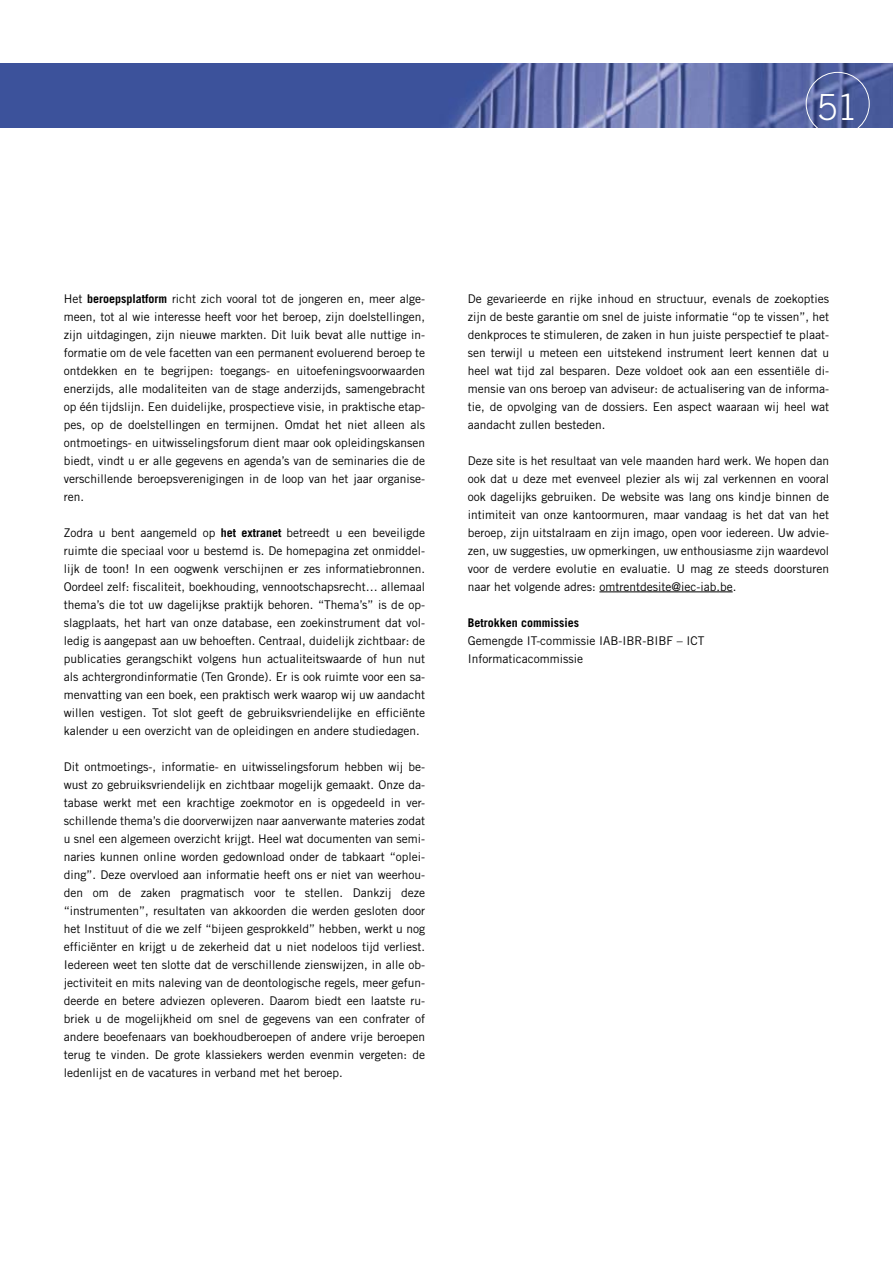
<style>
.page{position:relative;width:893px;height:1263px;background:#fff}
.page>*{position:absolute;margin:0;border:0;box-sizing:border-box;transform-origin:0 0}
.t1{font:300 36px "Trade Gothic";color:#fff}
.t2{font:12px/18px "Trade Gothic";color:#000;text-align:justify}
.t3{font:700 12px "Trade Gothic";color:#000}
.s1{font-weight:700}
</style>
<div class="page">
<img style="left:0;top:64px;width:893px;height:64px">
<div style="left:806px;top:72px;width:64px;height:64px;border:1px solid #fff;border-radius:50%"></div>
<hr style="left:599px;top:591px;width:134px;height:1px;background:#000">
<h1 class="t1" style="left:817px;top:86px;width:42px">51</h1>
<p class="t2" style="left:64px;top:289px;width:363px">Het <span class="s1">beroepsplatform</span> richt zich vooral tot de jongeren en, meer alge&shy;meen, tot al wie interesse heeft voor het beroep, zijn doelstellingen, zijn uitdagingen, zijn nieuwe markten. Dit luik bevat alle nuttige in&shy;formatie om de vele facetten van een permanent evoluerend beroep te ontdekken en te begrijpen: toegangs- en uitoefeningsvoorwaarden enerzijds, alle modaliteiten van de stage anderzijds, samengebracht op één tijdslijn. Een duidelijke, prospectieve visie, in praktische etap&shy;pes, op de doelstellingen en termijnen. Omdat het niet alleen als ontmoetings- en uitwisselingsforum dient maar ook opleidingskansen biedt, vindt u er alle gegevens en agenda’s van de seminaries die de verschillende beroepsverenigingen in de loop van het jaar organise&shy;ren.</p>
<p class="t2" style="left:64px;top:523px;width:363px">Zodra u bent aangemeld op <span class="s1">het extranet</span> betreedt u een beveiligde ruimte die speciaal voor u bestemd is. De homepagina zet onmiddel&shy;lijk de toon! In een oogwenk verschijnen er zes informatiebronnen.<br>Oordeel zelf: fiscaliteit, boekhouding, vennootschapsrecht… allemaal thema’s die tot uw dagelijkse praktijk behoren. “Thema’s” is de op&shy;slagplaats, het hart van onze database, een zoekinstrument dat vol&shy;ledig is aangepast aan uw behoeften. Centraal, duidelijk zichtbaar: de publicaties gerangschikt volgens hun actualiteitswaarde of hun nut als achtergrondinformatie (Ten Gronde). Er is ook ruimte voor een sa&shy;menvatting van een boek, een praktisch werk waarop wij uw aandacht willen vestigen. Tot slot geeft de gebruiksvriendelijke en efficiënte kalender u een overzicht van de opleidingen en andere studiedagen.</p>
<p class="t2" style="left:64px;top:757px;width:363px">Dit ontmoetings-, informatie- en uitwisselingsforum hebben wij be&shy;wust zo gebruiksvriendelijk en zichtbaar mogelijk gemaakt. Onze da&shy;tabase werkt met een krachtige zoekmotor en is opgedeeld in ver&shy;schillende thema’s die doorverwijzen naar aanverwante materies zodat u snel een algemeen overzicht krijgt. Heel wat documenten van semi&shy;naries kunnen online worden gedownload onder de tabkaart “oplei&shy;ding”. Deze overvloed aan informatie heeft ons er niet van weerhou&shy;den om de zaken pragmatisch voor te stellen. Dankzij deze “instrumenten”, resultaten van akkoorden die werden gesloten door het Instituut of die we zelf “bijeen gesprokkeld” hebben, werkt u nog efficiënter en krijgt u de zekerheid dat u niet nodeloos tijd verliest.<br>Iedereen weet ten slotte dat de verschillende zienswijzen, in alle ob&shy;jectiviteit en mits naleving van de deontologische regels, meer gefun&shy;deerde en betere adviezen opleveren. Daarom biedt een laatste ru&shy;briek u de mogelijkheid om snel de gegevens van een confrater of andere beoefenaars van boekhoudberoepen of andere vrije beroepen terug te vinden. De grote klassiekers werden evenmin vergeten: de ledenlijst en de vacatures in verband met het beroep.</p>
<p class="t2" style="left:468px;top:289px;width:363px">De gevarieerde en rijke inhoud en structuur, evenals de zoekopties zijn de beste garantie om snel de juiste informatie “op te vissen”, het denkproces te stimuleren, de zaken in hun juiste perspectief te plaat&shy;sen terwijl u meteen een uitstekend instrument leert kennen dat u heel wat tijd zal besparen. Deze voldoet ook aan een essentiële di&shy;mensie van ons beroep van adviseur: de actualisering van de informa&shy;tie, de opvolging van de dossiers. Een aspect waaraan wij heel wat aandacht zullen besteden.</p>
<p class="t2" style="left:468px;top:451px;width:363px">Deze site is het resultaat van vele maanden hard werk. We hopen dan ook dat u deze met evenveel plezier als wij zal verkennen en vooral ook dagelijks gebruiken. De website was lang ons kindje binnen de intimiteit van onze kantoormuren, maar vandaag is het dat van het beroep, zijn uitstalraam en zijn imago, open voor iedereen. Uw advie&shy;zen, uw suggesties, uw opmerkingen, uw enthousiasme zijn waardevol voor de verdere evolutie en evaluatie. U mag ze steeds doorsturen naar het volgende adres: omtrentdesite@iec-iab.be.</p>
<p class="t3" style="left:468px;top:615px;width:113px">Betrokken commissies</p>
<p class="t2" style="left:468px;top:631px;width:238px">Gemengde IT-commissie IAB-IBR-BIBF – ICT<br>Informaticacommissie</p>
</div>
